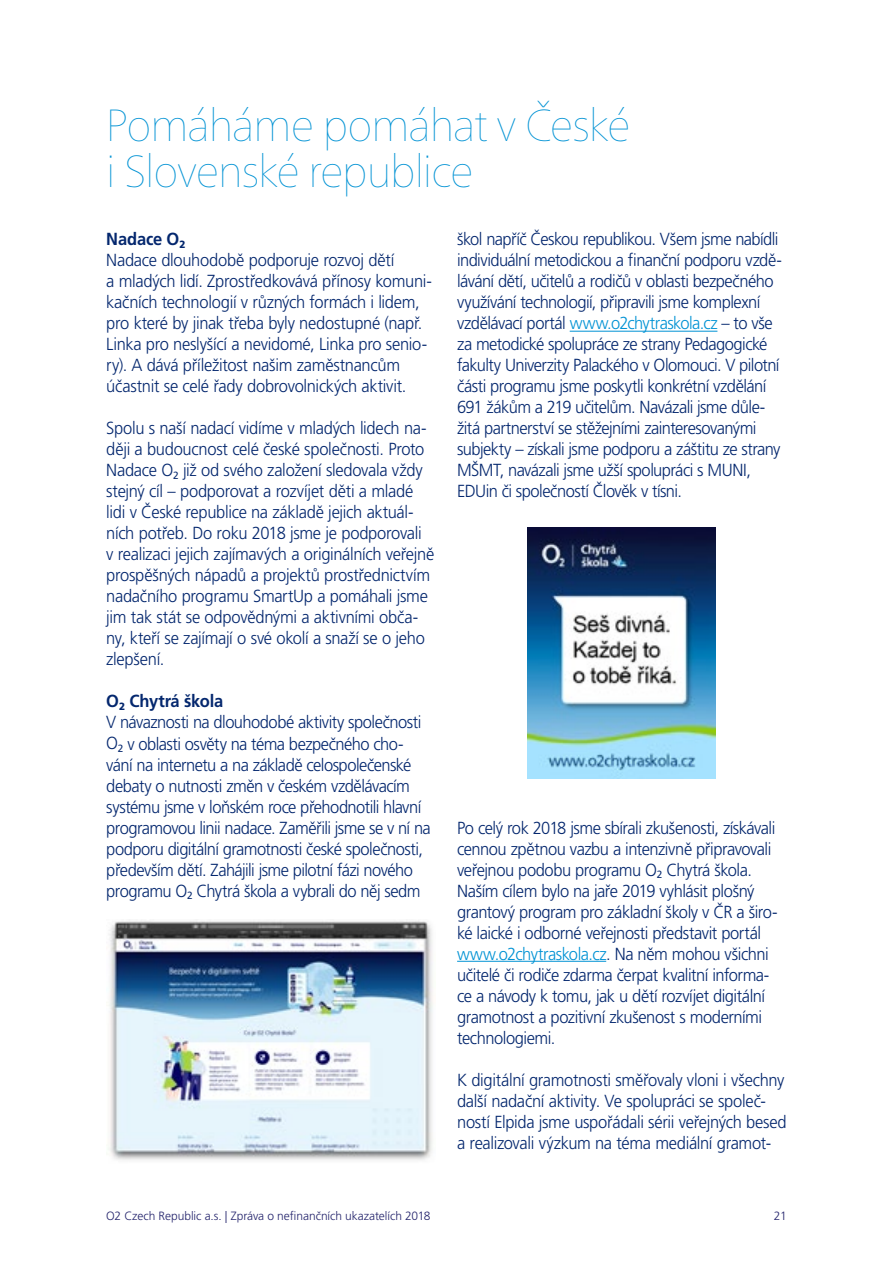
<style>
.page{position:relative;width:893px;height:1263px;background:#fff}
.page>*{position:absolute;margin:0;border:0;box-sizing:border-box;transform-origin:0 0}
.t1{font:200 45px/46.5px "Frutiger Neue LT Pro";letter-spacing:-.03em;color:#0092d4}
.t2{font:300 17.4px/21px "Frutiger LT Pro";letter-spacing:-.025em;color:#04276e;scale:.94 1}
.t3{font:300 12px "Frutiger LT Pro";letter-spacing:-.005em;color:#24246c}
.s1{font-weight:700}
.s2{color:#0092d4}
</style>
<div class="page">
<hr style="left:570px;top:331px;width:147px;height:1px;background:#0092d4">
<hr style="left:457px;top:961px;width:149px;height:1px;background:#0092d4">
<img style="left:108px;top:920px;width:325px;height:240px">
<img style="left:528px;top:528px;width:188px;height:250px">
<h1 class="t1" style="left:106px;top:101px;width:526px">Pomáháme pomáhat v České i Slovenské republice</h1>
<p class="t2" style="left:106px;top:229px;width:348px"><span class="s1">Nadace O</span><sub>2<br></sub>Nadace dlouhodobě podporuje rozvoj dětí<br>a mladých lidí. Zprostředkovává přínosy komuni&shy;kačních technologií v různých formách i lidem, pro které by jinak třeba byly nedostupné (např.<br>Linka pro neslyšící a nevidomé, Linka pro senio&shy;ry). A dává příležitost našim zaměstnancům účastnit se celé řady dobrovolnických aktivit.</p>
<p class="t2" style="left:106px;top:418px;width:350px">Spolu s naší nadací vidíme v mladých lidech na&shy;ději a budoucnost celé české společnosti. Proto Nadace O<sub>2</sub> již od svého založení sledovala vždy stejný cíl – podporovat a rozvíjet děti a mladé lidi v České republice na základě jejich aktuál&shy;ních potřeb. Do roku 2018 jsme je podporovali<br>v realizaci jejich zajímavých a originálních veřejně prospěšných nápadů a projektů prostřednictvím nadačního programu SmartUp a pomáhali jsme jim tak stát se odpovědnými a aktivními obča&shy;ny, kteří se zajímají o své okolí a snaží se o jeho zlepšení.</p>
<p class="t2" style="left:106px;top:691px;width:347px"><span class="s1">O</span><sub>2</sub> <span class="s1">Chytrá škola<br></span>V návaznosti na dlouhodobé aktivity společnosti O<sub>2</sub> v oblasti osvěty na téma bezpečného cho&shy;vání na internetu a na základě celospolečenské debaty o nutnosti změn v českém vzdělávacím systému jsme v loňském roce přehodnotili hlavní programovou linii nadace. Zaměřili jsme se v ní na podporu digitální gramotnosti české společnosti, především dětí. Zahájili jsme pilotní fázi nového programu O<sub>2</sub> Chytrá škola a vybrali do něj sedm</p>
<p class="t2" style="left:457px;top:229px;width:347px">škol napříč Českou republikou. Všem jsme nabídli individuální metodickou a finanční podporu vzdě&shy;lávání dětí, učitelů a rodičů v oblasti bezpečného využívání technologií, připravili jsme komplexní vzdělávací portál <span class="s2">www.o2chytraskola.cz</span> – to vše za metodické spolupráce ze strany Pedagogické fakulty Univerzity Palackého v Olomouci. V pilotní části programu jsme poskytli konkrétní vzdělání 691 žákům a 219 učitelům. Navázali jsme důle&shy;žitá partnerství se stěžejními zainteresovanými subjekty – získali jsme podporu a záštitu ze strany MŠMT, navázali jsme užší spolupráci s MUNI, EDUin či společností Člověk v tísni.</p>
<p class="t2" style="left:457px;top:817px;width:342px">Po celý rok 2018 jsme sbírali zkušenosti, získávali cennou zpětnou vazbu a intenzivně připravovali veřejnou podobu programu O<sub>2</sub> Chytrá škola.<br>Naším cílem bylo na jaře 2019 vyhlásit plošný grantový program pro základní školy v ČR a širo&shy;ké laické i odborné veřejnosti představit portál <span class="s2">www.o2chytraskola.cz</span>. Na něm mohou všichni učitelé či rodiče zdarma čerpat kvalitní informa&shy;ce a návody k tomu, jak u dětí rozvíjet digitální gramotnost a pozitivní zkušenost s moderními technologiemi.</p>
<p class="t2" style="left:457px;top:1069px;width:352px">K digitální gramotnosti směřovaly vloni i všechny další nadační aktivity. Ve spolupráci se společ&shy;ností Elpida jsme uspořádali sérii veřejných besed a realizovali výzkum na téma mediální gramot-</p>
<p class="t3" style="left:106px;top:1209px;width:326px">O2 Czech Republic a.s. | Zpráva o nefinančních ukazatelích 2018</p>
<p class="t3" style="left:774px;top:1209px;width:14px">21</p>
</div>
